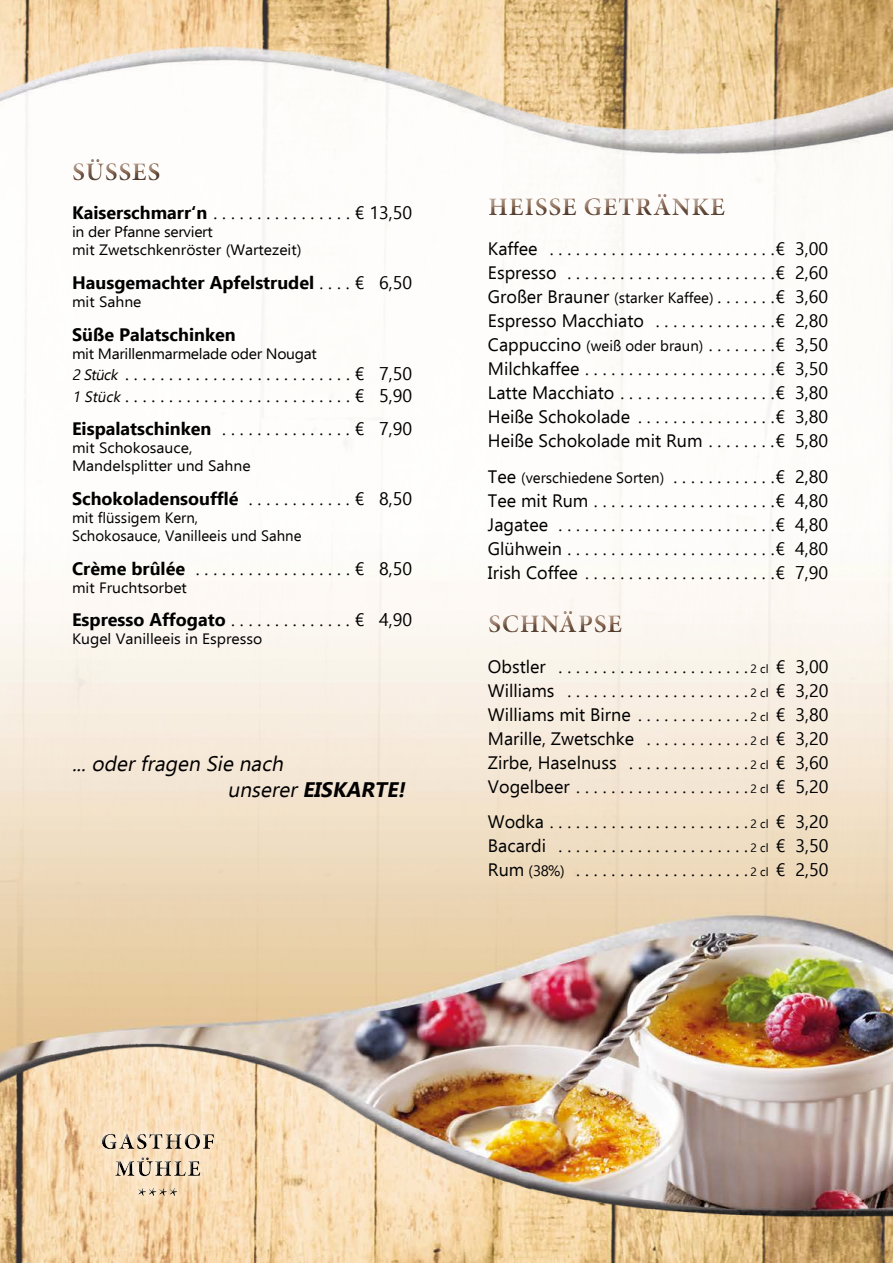
<style>
.page{position:relative;width:893px;height:1263px;background:#fff}
.page>*{position:absolute;margin:0;border:0;box-sizing:border-box;transform-origin:0 0}
.t1{font:700 25.5px "Minion Pro";letter-spacing:.03em;color:#886751}
.t2{font:italic 21px/25.2px "Ebrima";color:#000}
.t3{font:18px/24px "Ebrima";color:#000;text-align:justify}
.t4{font:700 18px "Ebrima";color:#000}
.t5{font:15px/18px "Ebrima";color:#000;scale:1.05 1}
.t6{font:15px/18px "Ebrima";color:#000}
.t7{font:15px "Ebrima";letter-spacing:-.02em;color:#000;scale:1.05 1}
.s1{font-weight:700}
.s2{font-weight:400}
.s3{font-style:italic;font-size:15px}
.s4{font-size:15px}
.s5{font-size:18px}
.s6{font-size:12px}
</style>
<div class="page">
<img style="left:0;top:0;width:893px;height:1263px">
<svg style="left:92px;top:1124px;width:131px;height:81px;fill:#f9deb7"></svg>
<div style="left:98px;top:1129px;width:119px;height:69px;background:#fff;opacity:.75"></div>
<div style="left:99px;top:1132px;width:119px;height:68px;background:#000;opacity:.75"></div>
<div style="left:63px;top:150px;width:104px;height:36px;background:#fff"></div>
<div style="left:65px;top:156px;width:105px;height:35px;background:#000;opacity:.75"></div>
<div style="left:478px;top:186px;width:254px;height:37px;background:#fff"></div>
<div style="left:481px;top:187px;width:254px;height:40px;background:#000;opacity:.75"></div>
<div style="left:481px;top:604px;width:151px;height:40px;background:#000;opacity:.75"></div>
<h1 class="t1" style="left:72px;top:153px;width:90px">SÜSSES</h1>
<p class="t3" style="left:72px;top:200px;width:342px"><span class="s1">Kaiserschmarr‘n</span> . . . . . . . . . . . . . . . . € 13,50</p>
<h1 class="t1" style="left:488px;top:189px;width:238px">HEISSE GETRÄNKE</h1>
<p class="t5" style="left:72px;top:223px;width:220px">in der Pfanne serviert<br>mit Zwetschkenröster (Wartezeit)</p>
<p class="t4" style="left:72px;top:268px;width:342px">Hausgemachter Apfelstrudel <span class="s2">. . . . € 6,50</span></p>
<p class="t5" style="left:72px;top:292px;width:68px">mit Sahne</p>
<p class="t4" style="left:72px;top:320px;width:165px">Süße Palatschinken</p>
<p class="t7" style="left:72px;top:342px;width:235px">mit Marillenmarmelade oder Nougat</p>
<p class="t3" style="left:72px;top:362px;width:342px;line-height:21.6px"><span class="s3">2Stück</span> . . . . . . . . . . . . . . . . . . . . . . . . . . € 7,50<br><span class="s3">1 Stück</span> . . . . . . . . . . . . . . . . . . . . . . . . . . € 5,90</p>
<p class="t3" style="left:72px;top:416px;width:342px"><span class="s1">Eispalatschinken</span> . . . . . . . . . . . . . . . € 7,90</p>
<p class="t5" style="left:72px;top:439px;width:172px">mit Schokosauce,<br>Mandelsplitter und Sahne</p>
<p class="t4" style="left:72px;top:484px;width:342px">Schokoladensoufflé <span class="s2">. . . . . . . . . . . . € 8,50</span></p>
<p class="t6" style="left:72px;top:508px;width:231px">mit flüssigem Kern,<br>Schokosauce, Vanilleeis und Sahne</p>
<p class="t3" style="left:72px;top:556px;width:342px"><span class="s1">Crème brûlée</span> . . . . . . . . . . . . . . . . . . € 8,50</p>
<p class="t5" style="left:72px;top:578px;width:111px">mit Fruchtsorbet</p>
<p class="t3" style="left:72px;top:607px;width:342px"><span class="s1">Espresso Affogato</span> . . . . . . . . . . . . . . € 4,90</p>
<p class="t5" style="left:72px;top:629px;width:183px">Kugel Vanilleeis in Espresso</p>
<p class="t3" style="left:488px;top:236px;width:342px">Kaffee . . . . . . . . . . . . . . . . . . . . . . . . . € 3,00<br>Espresso . . . . . . . . . . . . . . . . . . . . . . . € 2,60<br>Großer Brauner <span class="s4">(starker Kaffee)</span> . . . . . . € 3,60<br>Espresso Macchiato . . . . . . . . . . . . . € 2,80<br>Cappuccino <span class="s4">(weiß oder braun)</span> . . . . . . . € 3,50<br>Milchkaffee . . . . . . . . . . . . . . . . . . . . . € 3,50<br>Latte Macchiato . . . . . . . . . . . . . . . . . € 3,80<br>Heiße Schokolade . . . . . . . . . . . . . . . € 3,80<br>Heiße Schokolade mit Rum . . . . . . . € 5,80</p>
<p class="t6" style="left:488px;top:468px;width:342px"><span class="s5">Tee</span> (verschiedene Sorten) <span class="s5">. . . . . . . . . . . € 2,80</span></p>
<p class="t3" style="left:488px;top:488px;width:342px">Tee mit Rum . . . . . . . . . . . . . . . . . . . . € 4,80<br>Jagatee . . . . . . . . . . . . . . . . . . . . . . . . € 4,80<br>Glühwein . . . . . . . . . . . . . . . . . . . . . . . € 4,80<br>Irish Coffee . . . . . . . . . . . . . . . . . . . . . € 7,90</p>
<h1 class="t1" style="left:488px;top:606px;width:135px">SCHNÄPSE</h1>
<p class="t2" style="left:227px;top:751px;width:184px;text-indent:-155px">... oderfragen Sie nach unserer<span class="s1">EISKARTE!</span></p>
<p class="t3" style="left:488px;top:654px;width:342px">Obstler . . . . . . . . . . . . . . . . . . . . . <span class="s6">2 cl</span> € 3,00<br>Williams . . . . . . . . . . . . . . . . . . . . <span class="s6">2 cl</span> € 3,20<br>Williams mit Birne . . . . . . . . . . . . <span class="s6">2 cl</span> € 3,80<br>Marille, Zwetschke . . . . . . . . . . . <span class="s6">2 cl</span> € 3,20<br>Zirbe, Haselnuss . . . . . . . . . . . . . <span class="s6">2 cl</span> € 3,60<br>Vogelbeer . . . . . . . . . . . . . . . . . . . <span class="s6">2 cl</span> € 5,20</p>
<p class="t3" style="left:488px;top:809px;width:342px">Wodka . . . . . . . . . . . . . . . . . . . . . . <span class="s6">2 cl</span> € 3,20<br>Bacardi . . . . . . . . . . . . . . . . . . . . . <span class="s6">2 cl</span> € 3,50<br>Rum <span class="s4">(38%)</span> . . . . . . . . . . . . . . . . . . . <span class="s6">2 cl</span> € 2,50</p>
</div>
